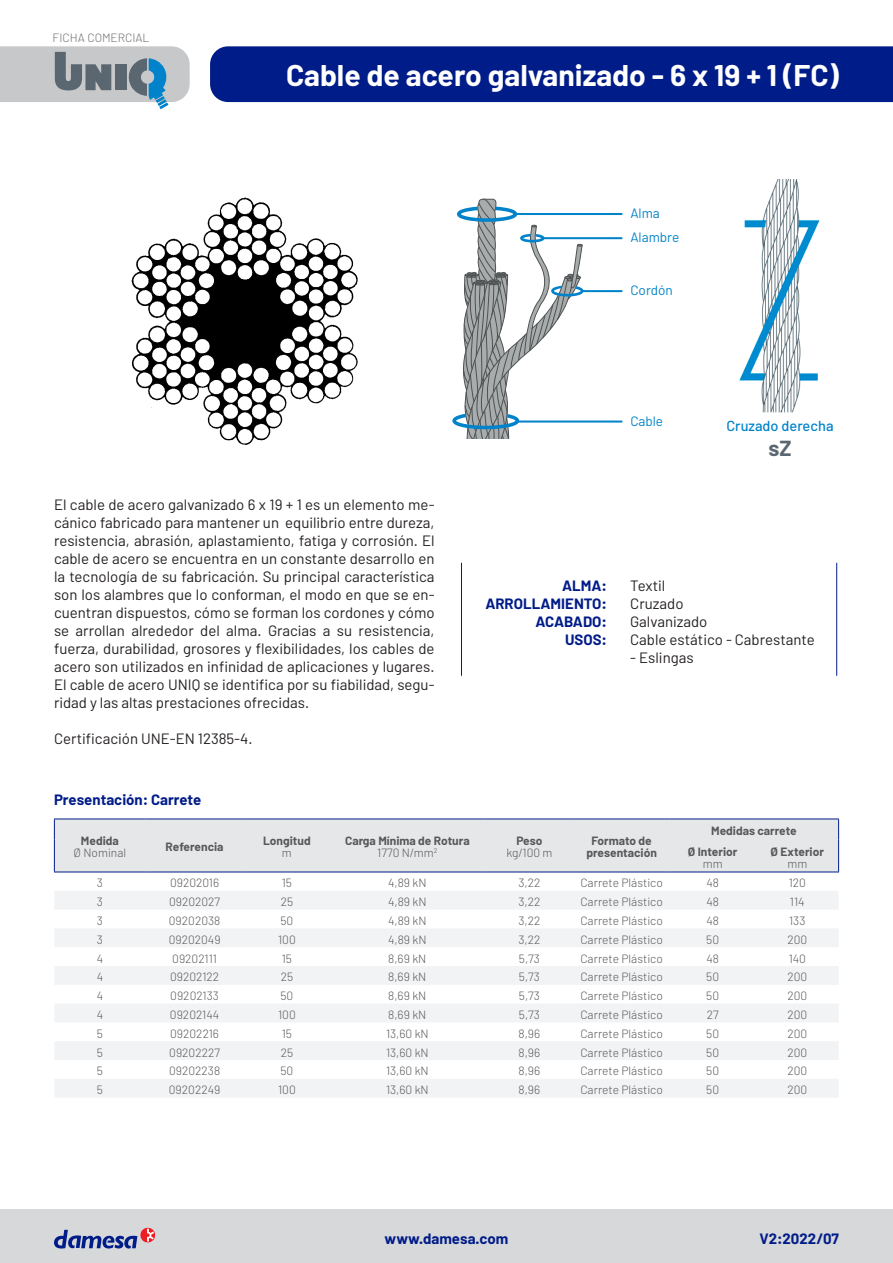
<style>
.page{position:relative;width:893px;height:1263px;background:#fff}
.page>*{position:absolute;margin:0;border:0;box-sizing:border-box;transform-origin:0 0}
.t1{font:700 30px "Barlow";color:#fff}
.t2{font:700 21.9px "Barlow";color:#5a6670}
.t3{font:15px/18px "Barlow";color:#231f20;text-align:justify}
.t4{font:700 15px "Barlow";color:#001c88}
.t5{font:500 14.55px "Barlow";color:#0083ca}
.t6{font:13.65px/24px "Barlow";color:#0083ca}
.t7{font:300 12px "Barlow";color:#57585a}
.t8{font:700 12px/12px "Barlow";color:#57585a;text-align:center}
.t9{font:300 12px "Barlow";color:#6c6d70}
</style>
<div class="page">
<div style="left:210px;top:46px;width:683px;height:56px;background:#001c88"></div>
<svg style="left:0;top:46px;width:190px;height:63px;background:#b0bac0"></svg>
<svg style="left:55px;top:891px;width:783px;height:206px;fill:#f2f3f4"></svg>
<hr style="left:54px;top:872px;width:91px;height:1px;background:#001c88">
<hr style="left:145px;top:872px;width:99px;height:1px;background:#001c88">
<hr style="left:244px;top:872px;width:86px;height:1px;background:#001c88">
<hr style="left:330px;top:872px;width:155px;height:1px;background:#001c88">
<hr style="left:485px;top:872px;width:89px;height:1px;background:#001c88">
<hr style="left:574px;top:872px;width:95px;height:1px;background:#001c88">
<div style="left:54px;top:819px;width:785px;height:53px;background:#e6e7e9"></div>
<hr style="left:838px;top:839px;width:1px;height:33px;background:#001c88">
<hr style="left:669px;top:872px;width:87px;height:1px;background:#001c88">
<hr style="left:756px;top:872px;width:83px;height:1px;background:#001c88">
<div style="left:0;top:1209px;width:893px;height:54px;background:#d7d8da"></div>
<svg style="left:54px;top:1228px;width:101px;height:20px;background:#9490b4"></svg>
<img style="left:131px;top:197px;width:227px;height:248px">
<svg style="left:452px;top:199px;width:131px;height:239px"></svg>
<hr style="left:514px;top:213px;width:108px;height:2px;background:#0083ca">
<hr style="left:543px;top:237px;width:79px;height:2px;background:#0083ca">
<hr style="left:582px;top:290px;width:40px;height:2px;background:#0083ca">
<hr style="left:517px;top:420px;width:105px;height:3px;background:#0083ca">
<img style="left:739px;top:179px;width:81px;height:234px">
<hr style="left:461px;top:563px;width:1px;height:113px;background:#001c88">
<hr style="left:836px;top:563px;width:1px;height:113px;background:#001c88">
<p class="t9" style="left:53px;top:30px;width:98px">FICHA COMERCIAL</p>
<p class="t1" style="left:286px;top:57px;width:554px">Cable de acero galvanizado - 6 x 19 + 1 (FC)</p>
<p class="t6" style="left:630px;top:201px;width:51px">Alma<br>Alambre</p>
<p class="t6" style="left:630px;top:278px;width:44px">Cordón</p>
<p class="t6" style="left:630px;top:408px;width:34px">Cable</p>
<p class="t5" style="left:726px;top:417px;width:109px">Cruzado derecha</p>
<p class="t2" style="left:768px;top:434px;width:25px">sZ</p>
<p class="t3" style="left:54px;top:495px;width:382px">El cable de acero galvanizado 6 x 19 + 1 es un elemento me&shy;cánico fabricado para mantener un equilibrio entre dureza, resistencia, abrasión, aplastamiento, fatiga y corrosión. El cable de acero se encuentra en un constante desarrollo en la tecnología de su fabricación. Su principal característica son los alambres que lo conforman, el modo en que se en&shy;cuentran dispuestos, cómo se forman los cordones y cómo se arrollan alrededor del alma. Gracias a su resistencia, fuerza, durabilidad, grosores y flexibilidades, los cables de acero son utilizados en infinidad de aplicaciones y lugares.<br>El cable de acero UNIQ se identifica por su fiabilidad, segu&shy;ridad y las altas prestaciones ofrecidas.</p>
<p class="t3" style="left:54px;top:729px;width:200px">Certificación UNE-EN 12385-4.</p>
<p class="t4" style="left:562px;top:576px;width:46px">ALMA:</p>
<p class="t4" style="left:485px;top:594px;width:123px">ARROLLAMIENTO:</p>
<p class="t4" style="left:535px;top:612px;width:73px">ACABADO:</p>
<p class="t4" style="left:565px;top:630px;width:43px">USOS:</p>
<p class="t3" style="left:630px;top:576px;width:37px">Textil</p>
<p class="t3" style="left:630px;top:594px;width:55px">Cruzado</p>
<p class="t3" style="left:630px;top:612px;width:79px">Galvanizado</p>
<p class="t3" style="left:630px;top:630px;width:186px">Cable estático - Cabrestante</p>
<p class="t3" style="left:630px;top:648px;width:65px">- Eslingas</p>
<p class="t4" style="left:54px;top:790px;width:149px">Presentación: Carrete</p>
<p class="t8" style="left:81px;top:835px;width:39px">Medida</p>
<p class="t7" style="left:74px;top:846px;width:54px">Ø Nominal</p>
<p class="t8" style="left:166px;top:841px;width:60px">Referencia</p>
<p class="t8" style="left:263px;top:835px;width:49px">Longitud</p>
<p class="t7" style="left:282px;top:846px;width:11px">m</p>
<p class="t8" style="left:345px;top:835px;width:126px">Carga Mínima de Rotura</p>
<p class="t7" style="left:377px;top:846px;width:62px">1770 N/mm<sup>2</sup></p>
<p class="t8" style="left:516px;top:835px;width:28px">Peso</p>
<p class="t7" style="left:506px;top:846px;width:48px">kg/100 m</p>
<p class="t8" style="left:586px;top:835px;width:72px">Formato de presentación</p>
<p class="t8" style="left:711px;top:825px;width:87px">Medidas carrete</p>
<p class="t8" style="left:688px;top:845px;width:51px">Ø Interior</p>
<p class="t7" style="left:703px;top:856px;width:21px">mm</p>
<p class="t8" style="left:771px;top:845px;width:55px">Ø Exterior</p>
<p class="t7" style="left:787px;top:856px;width:21px">mm</p>
<p class="t7" style="left:97px;top:876px;width:8px">3</p>
<p class="t7" style="left:170px;top:876px;width:51px">09202016</p>
<p class="t7" style="left:282px;top:876px;width:12px">15</p>
<p class="t7" style="left:388px;top:876px;width:40px">4,89 kN</p>
<p class="t7" style="left:518px;top:876px;width:23px">3,22</p>
<p class="t7" style="left:580px;top:876px;width:84px">Carrete Plástico</p>
<p class="t7" style="left:706px;top:876px;width:14px">48</p>
<p class="t7" style="left:789px;top:876px;width:19px">120</p>
<p class="t7" style="left:97px;top:894px;width:8px">3</p>
<p class="t7" style="left:169px;top:894px;width:53px">09202027</p>
<p class="t7" style="left:281px;top:894px;width:14px">25</p>
<p class="t7" style="left:388px;top:894px;width:40px">4,89 kN</p>
<p class="t7" style="left:518px;top:894px;width:23px">3,22</p>
<p class="t7" style="left:580px;top:894px;width:84px">Carrete Plástico</p>
<p class="t7" style="left:706px;top:894px;width:14px">48</p>
<p class="t7" style="left:790px;top:894px;width:16px">114</p>
<p class="t7" style="left:97px;top:913px;width:8px">3</p>
<p class="t7" style="left:169px;top:913px;width:53px">09202038</p>
<p class="t7" style="left:280px;top:913px;width:14px">50</p>
<p class="t7" style="left:388px;top:913px;width:40px">4,89 kN</p>
<p class="t7" style="left:518px;top:913px;width:23px">3,22</p>
<p class="t7" style="left:580px;top:913px;width:84px">Carrete Plástico</p>
<p class="t7" style="left:706px;top:913px;width:14px">48</p>
<p class="t7" style="left:789px;top:913px;width:18px">133</p>
<p class="t7" style="left:97px;top:932px;width:8px">3</p>
<p class="t7" style="left:169px;top:932px;width:53px">09202049</p>
<p class="t7" style="left:278px;top:932px;width:19px">100</p>
<p class="t7" style="left:388px;top:932px;width:40px">4,89 kN</p>
<p class="t7" style="left:518px;top:932px;width:23px">3,22</p>
<p class="t7" style="left:580px;top:932px;width:84px">Carrete Plástico</p>
<p class="t7" style="left:706px;top:932px;width:14px">50</p>
<p class="t7" style="left:787px;top:932px;width:21px">200</p>
<p class="t7" style="left:97px;top:951px;width:8px">4</p>
<p class="t7" style="left:172px;top:951px;width:46px">09202111</p>
<p class="t7" style="left:282px;top:951px;width:12px">15</p>
<p class="t7" style="left:388px;top:951px;width:40px">8,69 kN</p>
<p class="t7" style="left:519px;top:951px;width:22px">5,73</p>
<p class="t7" style="left:580px;top:951px;width:84px">Carrete Plástico</p>
<p class="t7" style="left:706px;top:951px;width:14px">48</p>
<p class="t7" style="left:789px;top:951px;width:19px">140</p>
<p class="t7" style="left:97px;top:970px;width:8px">4</p>
<p class="t7" style="left:170px;top:970px;width:51px">09202122</p>
<p class="t7" style="left:281px;top:970px;width:14px">25</p>
<p class="t7" style="left:388px;top:970px;width:40px">8,69 kN</p>
<p class="t7" style="left:519px;top:970px;width:22px">5,73</p>
<p class="t7" style="left:580px;top:970px;width:84px">Carrete Plástico</p>
<p class="t7" style="left:706px;top:970px;width:14px">50</p>
<p class="t7" style="left:787px;top:970px;width:21px">200</p>
<p class="t7" style="left:97px;top:988px;width:8px">4</p>
<p class="t7" style="left:170px;top:988px;width:50px">09202133</p>
<p class="t7" style="left:280px;top:988px;width:14px">50</p>
<p class="t7" style="left:388px;top:988px;width:40px">8,69 kN</p>
<p class="t7" style="left:519px;top:988px;width:22px">5,73</p>
<p class="t7" style="left:580px;top:988px;width:84px">Carrete Plástico</p>
<p class="t7" style="left:706px;top:988px;width:14px">50</p>
<p class="t7" style="left:787px;top:988px;width:21px">200</p>
<p class="t7" style="left:97px;top:1007px;width:8px">4</p>
<p class="t7" style="left:170px;top:1007px;width:51px">09202144</p>
<p class="t7" style="left:278px;top:1007px;width:19px">100</p>
<p class="t7" style="left:388px;top:1007px;width:40px">8,69 kN</p>
<p class="t7" style="left:519px;top:1007px;width:22px">5,73</p>
<p class="t7" style="left:580px;top:1007px;width:84px">Carrete Plástico</p>
<p class="t7" style="left:707px;top:1007px;width:13px">27</p>
<p class="t7" style="left:787px;top:1007px;width:21px">200</p>
<p class="t7" style="left:97px;top:1026px;width:8px">5</p>
<p class="t7" style="left:170px;top:1026px;width:50px">09202216</p>
<p class="t7" style="left:282px;top:1026px;width:12px">15</p>
<p class="t7" style="left:386px;top:1026px;width:44px">13,60 kN</p>
<p class="t7" style="left:519px;top:1026px;width:23px">8,96</p>
<p class="t7" style="left:580px;top:1026px;width:84px">Carrete Plástico</p>
<p class="t7" style="left:706px;top:1026px;width:14px">50</p>
<p class="t7" style="left:787px;top:1026px;width:21px">200</p>
<p class="t7" style="left:97px;top:1045px;width:8px">5</p>
<p class="t7" style="left:169px;top:1045px;width:52px">09202227</p>
<p class="t7" style="left:281px;top:1045px;width:14px">25</p>
<p class="t7" style="left:386px;top:1045px;width:44px">13,60 kN</p>
<p class="t7" style="left:519px;top:1045px;width:23px">8,96</p>
<p class="t7" style="left:580px;top:1045px;width:84px">Carrete Plástico</p>
<p class="t7" style="left:706px;top:1045px;width:14px">50</p>
<p class="t7" style="left:787px;top:1045px;width:21px">200</p>
<p class="t7" style="left:97px;top:1064px;width:8px">5</p>
<p class="t7" style="left:169px;top:1064px;width:53px">09202238</p>
<p class="t7" style="left:280px;top:1064px;width:14px">50</p>
<p class="t7" style="left:386px;top:1064px;width:44px">13,60 kN</p>
<p class="t7" style="left:519px;top:1064px;width:23px">8,96</p>
<p class="t7" style="left:580px;top:1064px;width:84px">Carrete Plástico</p>
<p class="t7" style="left:706px;top:1064px;width:14px">50</p>
<p class="t7" style="left:787px;top:1064px;width:21px">200</p>
<p class="t7" style="left:97px;top:1082px;width:8px">5</p>
<p class="t7" style="left:169px;top:1082px;width:53px">09202249</p>
<p class="t7" style="left:278px;top:1082px;width:19px">100</p>
<p class="t7" style="left:386px;top:1082px;width:44px">13,60 kN</p>
<p class="t7" style="left:519px;top:1082px;width:23px">8,96</p>
<p class="t7" style="left:580px;top:1082px;width:84px">Carrete Plástico</p>
<p class="t7" style="left:706px;top:1082px;width:14px">50</p>
<p class="t7" style="left:787px;top:1082px;width:21px">200</p>
<p class="t4" style="left:385px;top:1229px;width:125px">www.damesa.com</p>
<p class="t4" style="left:759px;top:1229px;width:81px">V2:2022/07</p>
</div>
